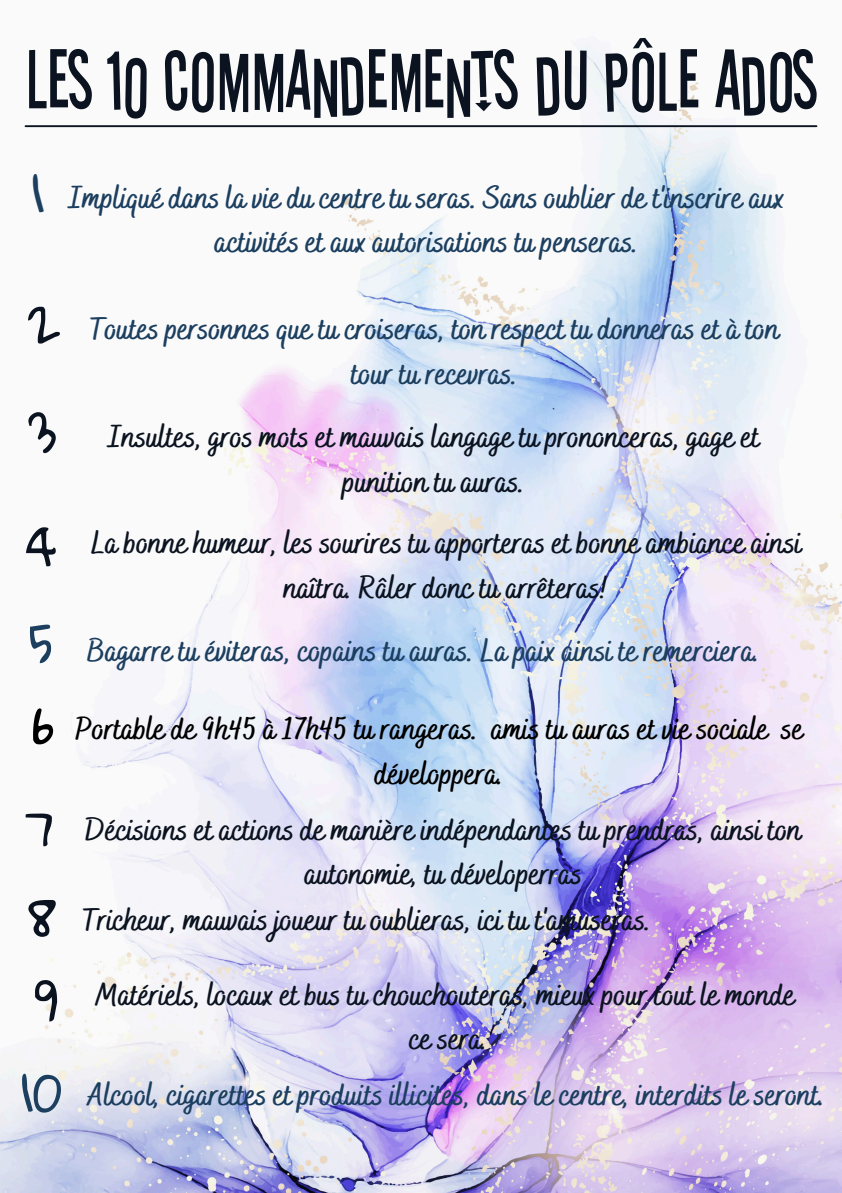
<style>
.page{position:relative;width:842px;height:1193px;background:#fff}
.page>*{position:absolute;margin:0;border:0;box-sizing:border-box;transform-origin:0 0}
.t1{font:78.5px "Stereofidelic";color:#0b1320}
.t2{font:50px "Gloria Hallelujah";color:#0b1320}
.t3{font:50px "Gloria Hallelujah";color:#1c3f60}
.t4{font:50px "Gloria Hallelujah";color:#000}
.t5{font:700 32px/44.6px "Bakerie Smooth";color:#0b1320;text-align:center}
.t6{font:700 32px/44.6px "Bakerie Smooth";color:#1c3f60;text-align:center}
.t7{font:700 32px/44.6px "Bakerie Smooth";color:#000;text-align:center}
</style>
<div class="page">
<img style="left:0;top:42px;width:842px;height:1150px">
<hr style="left:26px;top:125px;width:790px;height:2px;background:#0b1320">
<h1 class="t1" style="left:25px;top:37px;width:794px">LES 10 COMMANDEMENTS DU PÔLE ADOS</h1>
<p class="t3" style="left:32px;top:166px;width:13px">1</p>
<p class="t6" style="left:69px;top:177px;width:717px">Impliqué dans la vie du centre tu seras. Sans oublier de t'inscrire aux activités et aux autorisations tu penseras.</p>
<p class="t2" style="left:27px;top:298px;width:34px">2</p>
<p class="t2" style="left:28px;top:406px;width:30px">3</p>
<p class="t2" style="left:26px;top:519px;width:32px">4</p>
<p class="t3" style="left:29px;top:616px;width:26px">5</p>
<p class="t6" style="left:90px;top:308px;width:691px">Toutes personnes que tu croiseras, ton respect tu donneras et à ton tour tu recevras.</p>
<p class="t5" style="left:108px;top:416px;width:653px">Insultes, gros mots et mauvais langage tu prononceras, gage et punition tu auras.</p>
<p class="t5" style="left:91px;top:522px;width:712px">La bonne humeur, les sourires tu apporteras et bonne ambiance ainsi naîtra. Râler donc tu arrêteras!</p>
<p class="t6" style="left:87px;top:630px;width:674px">Bagarre tu éviteras, copains tu auras. La paix ainsi te remerciera.</p>
<p class="t4" style="left:32px;top:697px;width:24px">6</p>
<p class="t2" style="left:25px;top:799px;width:31px">7</p>
<p class="t2" style="left:28px;top:890px;width:30px">8</p>
<p class="t2" style="left:34px;top:975px;width:26px">9</p>
<p class="t3" style="left:21px;top:1065px;width:42px">10</p>
<p class="t7" style="left:75px;top:708px;width:729px">Portable de 9h45 à 17h45 tu rangeras. amis tu auras et vie sociale se développera.</p>
<p class="t5" style="left:85px;top:808px;width:718px">Décisions et actions de manière indépendantes tu prendras, ainsi ton autonomie, tu déveloperras</p>
<p class="t5" style="left:83px;top:898px;width:570px">Tricheur, mauvais joueur tu oublieras, ici tu t'amuseras.</p>
<p class="t5" style="left:96px;top:973px;width:701px">Matériels, locaux et bus tu chouchouteras, mieux pour tout le monde</p>
<p class="t5" style="left:409px;top:1018px;width:80px">ce sera.</p>
<p class="t6" style="left:88px;top:1074px;width:739px">Alcool, cigarettes et produits illicites, dans le centre, interdits le seront.</p>
</div>
